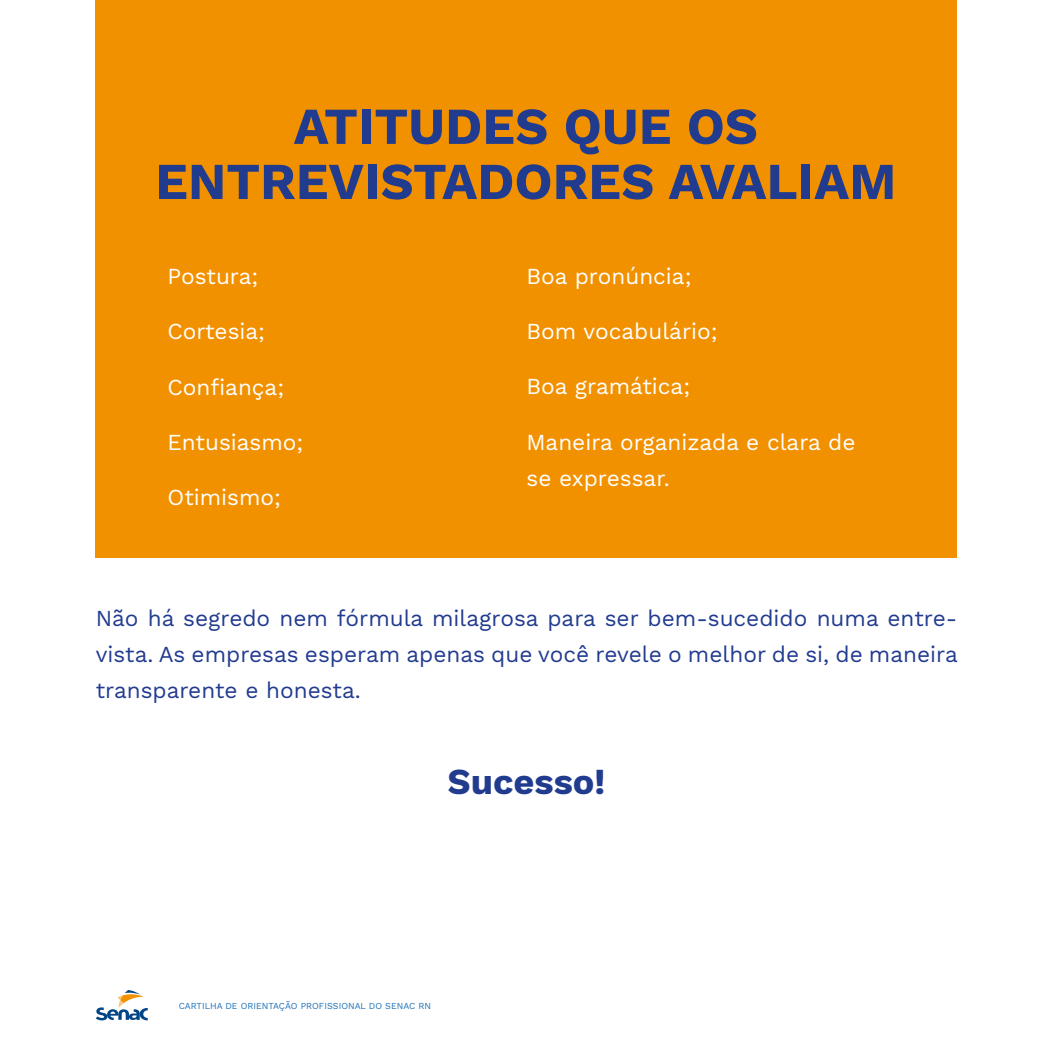
<style>
.page{position:relative;width:1053px;height:1053px;background:#fff}
.page>*{position:absolute;margin:0;border:0;box-sizing:border-box;transform-origin:0 0}
.t1{font:700 51.75px/55.1px "Work Sans";color:#213b8f;text-align:center}
.t2{font:700 36px "Work Sans";color:#213b8f}
.t3{font:22.5px/36px "Work Sans";color:#213b8f;text-align:justify}
.t4{font:22.5px/36px "Work Sans";color:#fff}
.t5{font:9px "Work Sans";color:#1c70b8}
</style>
<div class="page">
<svg style="left:96px;top:990px;width:52px;height:30px"></svg>
<div style="left:96px;top:0;width:861px;height:557px;background:#f29100"></div>
<h1 class="t1" style="left:155px;top:101px;width:742px">ATITUDES QUE OS<br>ENTREVISTADORES AVALIAM</h1>
<p class="t4" style="left:167px;top:259px;width:92px">Postura;</p>
<p class="t4" style="left:167px;top:314px;width:99px">Cortesia;</p>
<p class="t4" style="left:167px;top:370px;width:118px">Confiança;</p>
<p class="t4" style="left:167px;top:425px;width:137px">Entusiasmo;</p>
<p class="t4" style="left:167px;top:480px;width:115px">Otimismo;</p>
<p class="t4" style="left:526px;top:259px;width:166px">Boa pronúncia;</p>
<p class="t4" style="left:526px;top:314px;width:192px">Bom vocabulário;</p>
<p class="t4" style="left:526px;top:370px;width:165px">Boa gramática;</p>
<p class="t4" style="left:526px;top:425px;width:330px">Maneira organizada e clara de se expressar.</p>
<p class="t3" style="left:96px;top:601px;width:863px">Não há segredo nem fórmula milagrosa para ser bem-sucedido numa entre&shy;vista. As empresas esperam apenas que você revele o melhor de si, de maneira transparente e honesta.</p>
<h2 class="t2" style="left:447px;top:760px;width:159px">Sucesso!</h2>
<p class="t5" style="left:179px;top:1000px;width:254px">CARTILHA DE ORIENTAÇÃO PROFISSIONAL DO SENAC RN</p>
</div>
